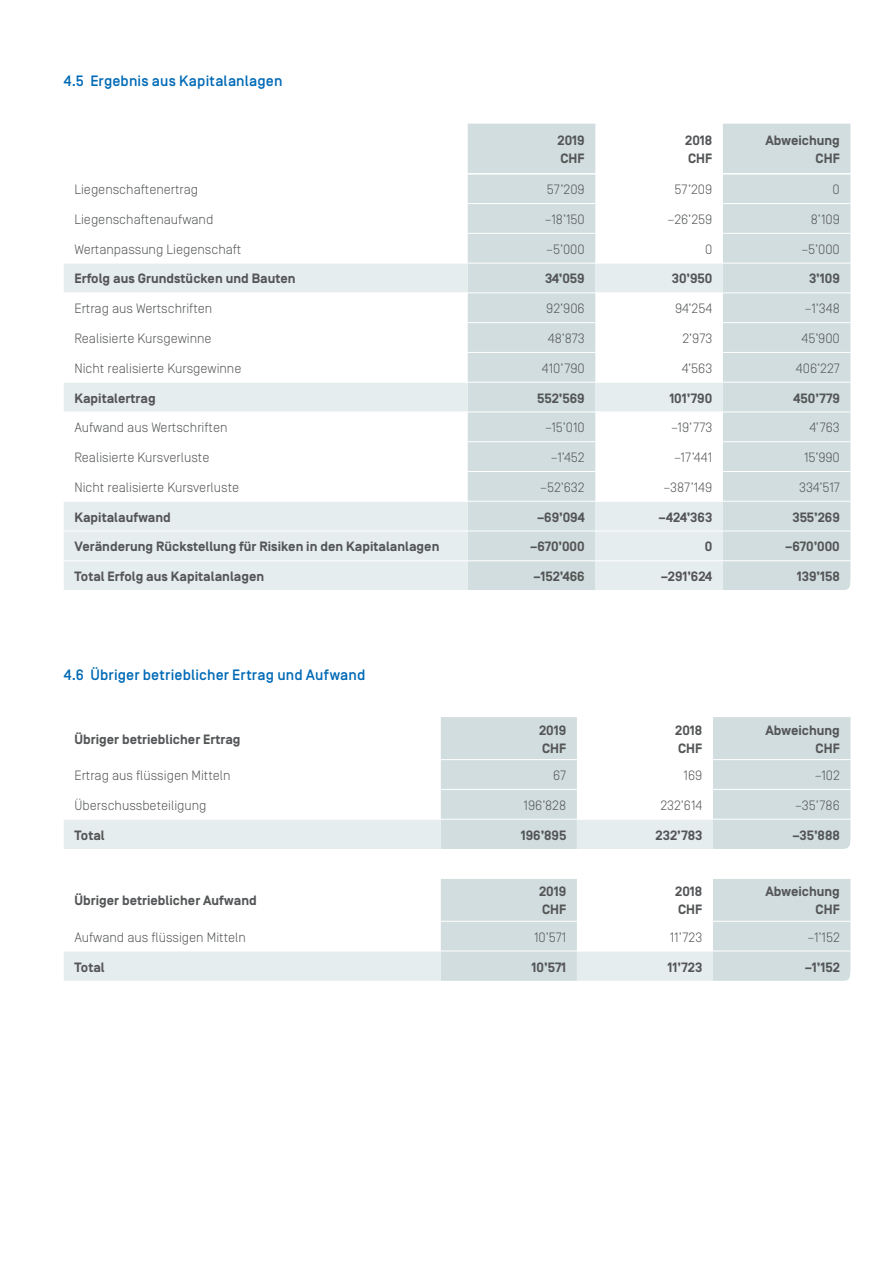
<style>
.page{position:relative;width:893px;height:1263px;background:#fff}
.page>*{position:absolute;margin:0;border:0;box-sizing:border-box;transform-origin:0 0}
.t1{font:500 15px "Simplon Norm";letter-spacing:.01em;color:#016ab6}
.t2{font:300 13.5px "Simplon Norm";color:#545557}
.t3{font:700 13.5px/18px "Simplon Norm";letter-spacing:.005em;color:#545557}
</style>
<div class="page">
<svg style="left:441px;top:717px;width:409px;height:42px;fill:#d1ddde"></svg>
<svg style="left:441px;top:760px;width:409px;height:221px;fill:#d1ddde"></svg>
<svg style="left:64px;top:820px;width:649px;height:161px"></svg>
<hr style="left:441px;top:789px;width:136px;height:1px;background:#fff">
<hr style="left:577px;top:789px;width:136px;height:1px;background:#fff">
<hr style="left:713px;top:789px;width:137px;height:1px;background:#fff">
<hr style="left:441px;top:819px;width:136px;height:1px;background:#fff">
<hr style="left:577px;top:819px;width:136px;height:1px;background:#fff">
<hr style="left:713px;top:819px;width:137px;height:1px;background:#fff">
<hr style="left:64px;top:921px;width:377px;height:1px;background:#fff">
<hr style="left:441px;top:921px;width:136px;height:1px;background:#fff">
<hr style="left:577px;top:921px;width:136px;height:1px;background:#fff">
<hr style="left:713px;top:921px;width:137px;height:1px;background:#fff">
<hr style="left:64px;top:951px;width:377px;height:1px;background:#fff">
<hr style="left:441px;top:951px;width:136px;height:1px;background:#fff">
<hr style="left:577px;top:951px;width:136px;height:1px;background:#fff">
<hr style="left:713px;top:951px;width:137px;height:1px;background:#fff">
<svg style="left:467px;top:124px;width:383px;height:49px"></svg>
<svg style="left:468px;top:175px;width:382px;height:415px;fill:#d1ddde"></svg>
<svg style="left:64px;top:264px;width:659px;height:326px"></svg>
<hr style="left:468px;top:203px;width:127px;height:1px;background:#fff">
<hr style="left:595px;top:203px;width:128px;height:1px;background:#fff">
<hr style="left:723px;top:203px;width:127px;height:1px;background:#fff">
<hr style="left:468px;top:233px;width:127px;height:1px;background:#fff">
<hr style="left:595px;top:233px;width:128px;height:1px;background:#fff">
<hr style="left:723px;top:233px;width:127px;height:1px;background:#fff">
<hr style="left:468px;top:263px;width:127px;height:1px;background:#fff">
<hr style="left:595px;top:263px;width:128px;height:1px;background:#fff">
<hr style="left:723px;top:263px;width:127px;height:1px;background:#fff">
<hr style="left:64px;top:322px;width:404px;height:1px;background:#fff">
<hr style="left:468px;top:322px;width:127px;height:1px;background:#fff">
<hr style="left:595px;top:322px;width:128px;height:1px;background:#fff">
<hr style="left:723px;top:322px;width:127px;height:1px;background:#fff">
<hr style="left:64px;top:352px;width:404px;height:1px;background:#fff">
<hr style="left:468px;top:352px;width:127px;height:1px;background:#fff">
<hr style="left:595px;top:352px;width:128px;height:1px;background:#fff">
<hr style="left:723px;top:352px;width:127px;height:1px;background:#fff">
<hr style="left:64px;top:382px;width:404px;height:1px;background:#fff">
<hr style="left:468px;top:382px;width:127px;height:1px;background:#fff">
<hr style="left:595px;top:382px;width:128px;height:1px;background:#fff">
<hr style="left:723px;top:382px;width:127px;height:1px;background:#fff">
<hr style="left:64px;top:441px;width:404px;height:1px;background:#fff">
<hr style="left:468px;top:441px;width:127px;height:1px;background:#fff">
<hr style="left:595px;top:441px;width:128px;height:1px;background:#fff">
<hr style="left:723px;top:441px;width:127px;height:1px;background:#fff">
<hr style="left:64px;top:471px;width:404px;height:1px;background:#fff">
<hr style="left:468px;top:471px;width:127px;height:1px;background:#fff">
<hr style="left:595px;top:471px;width:128px;height:1px;background:#fff">
<hr style="left:723px;top:471px;width:127px;height:1px;background:#fff">
<hr style="left:64px;top:501px;width:404px;height:1px;background:#fff">
<hr style="left:468px;top:501px;width:127px;height:1px;background:#fff">
<hr style="left:595px;top:501px;width:128px;height:1px;background:#fff">
<hr style="left:723px;top:501px;width:127px;height:1px;background:#fff">
<hr style="left:64px;top:531px;width:404px;height:1px;background:#fff">
<hr style="left:468px;top:531px;width:127px;height:1px;background:#fff">
<hr style="left:595px;top:531px;width:128px;height:1px;background:#fff">
<hr style="left:723px;top:531px;width:127px;height:1px;background:#fff">
<hr style="left:64px;top:560px;width:404px;height:1px;background:#fff">
<hr style="left:468px;top:560px;width:127px;height:1px;background:#fff">
<hr style="left:595px;top:560px;width:128px;height:1px;background:#fff">
<hr style="left:723px;top:560px;width:127px;height:1px;background:#fff">
<hr style="left:64px;top:292px;width:404px;height:1px;background:#fff">
<hr style="left:468px;top:292px;width:127px;height:1px;background:#fff">
<hr style="left:595px;top:292px;width:128px;height:1px;background:#fff">
<hr style="left:723px;top:292px;width:127px;height:1px;background:#fff">
<hr style="left:64px;top:412px;width:404px;height:1px;background:#fff">
<hr style="left:468px;top:412px;width:127px;height:1px;background:#fff">
<hr style="left:595px;top:412px;width:128px;height:1px;background:#fff">
<hr style="left:723px;top:412px;width:127px;height:1px;background:#fff">
<svg style="left:843px;top:580px;width:8px;height:10px"></svg>
<svg style="left:843px;top:971px;width:8px;height:10px"></svg>
<svg style="left:843px;top:839px;width:8px;height:14px"></svg>
<p class="t1" style="left:64px;top:73px;width:220px">4.5 Ergebnis aus Kapitalanlagen</p>
<p class="t3" style="left:558px;top:132px;width:29px">2019<br>CHF</p>
<p class="t3" style="left:685px;top:132px;width:29px">2018<br>CHF</p>
<p class="t3" style="left:765px;top:132px;width:76px;text-align:right">Abweichung<br>CHF</p>
<p class="t2" style="left:74px;top:182px;width:125px">Liegenschaftenertrag</p>
<p class="t2" style="left:547px;top:182px;width:39px">57’209</p>
<p class="t2" style="left:674px;top:182px;width:39px">57’209</p>
<p class="t2" style="left:833px;top:182px;width:9px">0</p>
<p class="t2" style="left:74px;top:212px;width:140px">Liegenschaftenaufwand</p>
<p class="t2" style="left:545px;top:212px;width:41px">–18’150</p>
<p class="t2" style="left:668px;top:212px;width:46px">–26’259</p>
<p class="t2" style="left:811px;top:212px;width:30px">8’109</p>
<p class="t2" style="left:74px;top:242px;width:168px">Wertanpassung Liegenschaft</p>
<p class="t2" style="left:546px;top:242px;width:40px">–5’000</p>
<p class="t2" style="left:705px;top:242px;width:9px">0</p>
<p class="t2" style="left:801px;top:242px;width:40px">–5’000</p>
<p class="t3" style="left:74px;top:270px;width:223px">Erfolg aus Grundstücken und Bauten</p>
<p class="t3" style="left:545px;top:270px;width:41px">34’059</p>
<p class="t3" style="left:672px;top:270px;width:42px">30’950</p>
<p class="t3" style="left:809px;top:270px;width:32px">3’109</p>
<p class="t2" style="left:74px;top:301px;width:139px">Ertrag aus Wertschriften</p>
<p class="t2" style="left:546px;top:301px;width:40px">92’906</p>
<p class="t2" style="left:675px;top:301px;width:39px">94’254</p>
<p class="t2" style="left:805px;top:301px;width:36px">–1’348</p>
<p class="t2" style="left:74px;top:331px;width:139px">Realisierte Kursgewinne</p>
<p class="t2" style="left:548px;top:331px;width:38px">48’873</p>
<p class="t2" style="left:682px;top:331px;width:31px">2’973</p>
<p class="t2" style="left:801px;top:331px;width:40px">45’900</p>
<p class="t2" style="left:74px;top:361px;width:169px">Nicht realisierte Kursgewinne</p>
<p class="t2" style="left:542px;top:361px;width:44px">410’790</p>
<p class="t2" style="left:682px;top:361px;width:32px">4’563</p>
<p class="t2" style="left:796px;top:361px;width:45px">406’227</p>
<p class="t3" style="left:74px;top:390px;width:83px">Kapitalertrag</p>
<p class="t3" style="left:537px;top:390px;width:49px">552’569</p>
<p class="t3" style="left:669px;top:390px;width:44px">101’790</p>
<p class="t3" style="left:794px;top:390px;width:48px">450’779</p>
<p class="t2" style="left:74px;top:420px;width:155px">Aufwand aus Wertschriften</p>
<p class="t2" style="left:545px;top:420px;width:41px">–15’010</p>
<p class="t2" style="left:671px;top:420px;width:43px">–19’773</p>
<p class="t2" style="left:809px;top:420px;width:32px">4’763</p>
<p class="t2" style="left:74px;top:450px;width:136px">Realisierte Kursverluste</p>
<p class="t2" style="left:551px;top:450px;width:35px">–1’452</p>
<p class="t2" style="left:674px;top:450px;width:40px">–17’441</p>
<p class="t2" style="left:804px;top:450px;width:37px">15’990</p>
<p class="t2" style="left:74px;top:480px;width:166px">Nicht realisierte Kursverluste</p>
<p class="t2" style="left:540px;top:480px;width:46px">–52’632</p>
<p class="t2" style="left:663px;top:480px;width:50px">–387’149</p>
<p class="t2" style="left:799px;top:480px;width:42px">334’517</p>
<p class="t3" style="left:74px;top:509px;width:98px">Kapitalaufwand</p>
<p class="t3" style="left:537px;top:509px;width:49px">–69’094</p>
<p class="t3" style="left:658px;top:509px;width:55px">–424’363</p>
<p class="t3" style="left:792px;top:509px;width:49px">355’269</p>
<p class="t3" style="left:74px;top:538px;width:366px">Veränderung Rückstellung für Risiken in den Kapitalanlagen</p>
<p class="t3" style="left:530px;top:538px;width:56px">–670’000</p>
<p class="t3" style="left:705px;top:538px;width:9px">0</p>
<p class="t3" style="left:785px;top:538px;width:56px">–670’000</p>
<p class="t3" style="left:74px;top:568px;width:191px">Total Erfolg aus Kapitalanlagen</p>
<p class="t3" style="left:534px;top:568px;width:53px">–152’466</p>
<p class="t3" style="left:661px;top:568px;width:53px">–291’624</p>
<p class="t3" style="left:797px;top:568px;width:44px">139’158</p>
<p class="t1" style="left:64px;top:667px;width:303px">4.6 Übriger betrieblicher Ertrag und Aufwand</p>
<p class="t3" style="left:74px;top:731px;width:168px">Übriger betrieblicher Ertrag</p>
<p class="t3" style="left:539px;top:722px;width:29px">2019<br>CHF</p>
<p class="t3" style="left:675px;top:722px;width:29px">2018<br>CHF</p>
<p class="t3" style="left:765px;top:722px;width:76px;text-align:right">Abweichung<br>CHF</p>
<p class="t2" style="left:74px;top:768px;width:158px">Ertrag aus flüssigen Mitteln</p>
<p class="t2" style="left:553px;top:768px;width:15px">67</p>
<p class="t2" style="left:684px;top:768px;width:20px">169</p>
<p class="t2" style="left:815px;top:768px;width:26px">–102</p>
<p class="t2" style="left:74px;top:798px;width:134px">Überschussbeteiligung</p>
<p class="t2" style="left:524px;top:798px;width:44px">196’828</p>
<p class="t2" style="left:660px;top:798px;width:43px">232’614</p>
<p class="t2" style="left:795px;top:798px;width:46px">–35’786</p>
<p class="t3" style="left:74px;top:827px;width:32px">Total</p>
<p class="t3" style="left:521px;top:827px;width:47px">196’895</p>
<p class="t3" style="left:656px;top:827px;width:48px">232’783</p>
<p class="t3" style="left:792px;top:827px;width:49px">–35’888</p>
<p class="t3" style="left:74px;top:892px;width:184px">Übriger betrieblicher Aufwand</p>
<p class="t3" style="left:539px;top:883px;width:29px">2019<br>CHF</p>
<p class="t3" style="left:675px;top:883px;width:29px">2018<br>CHF</p>
<p class="t3" style="left:765px;top:883px;width:76px;text-align:right">Abweichung<br>CHF</p>
<p class="t2" style="left:74px;top:930px;width:173px">Aufwand aus flüssigen Mitteln</p>
<p class="t2" style="left:534px;top:930px;width:34px">10’571</p>
<p class="t2" style="left:670px;top:930px;width:34px">11’723</p>
<p class="t2" style="left:808px;top:930px;width:34px">–1’152</p>
<p class="t3" style="left:74px;top:958px;width:32px">Total</p>
<p class="t3" style="left:532px;top:958px;width:36px">10’571</p>
<p class="t3" style="left:667px;top:958px;width:36px">11’723</p>
<p class="t3" style="left:805px;top:958px;width:36px">–1’152</p>
</div>
